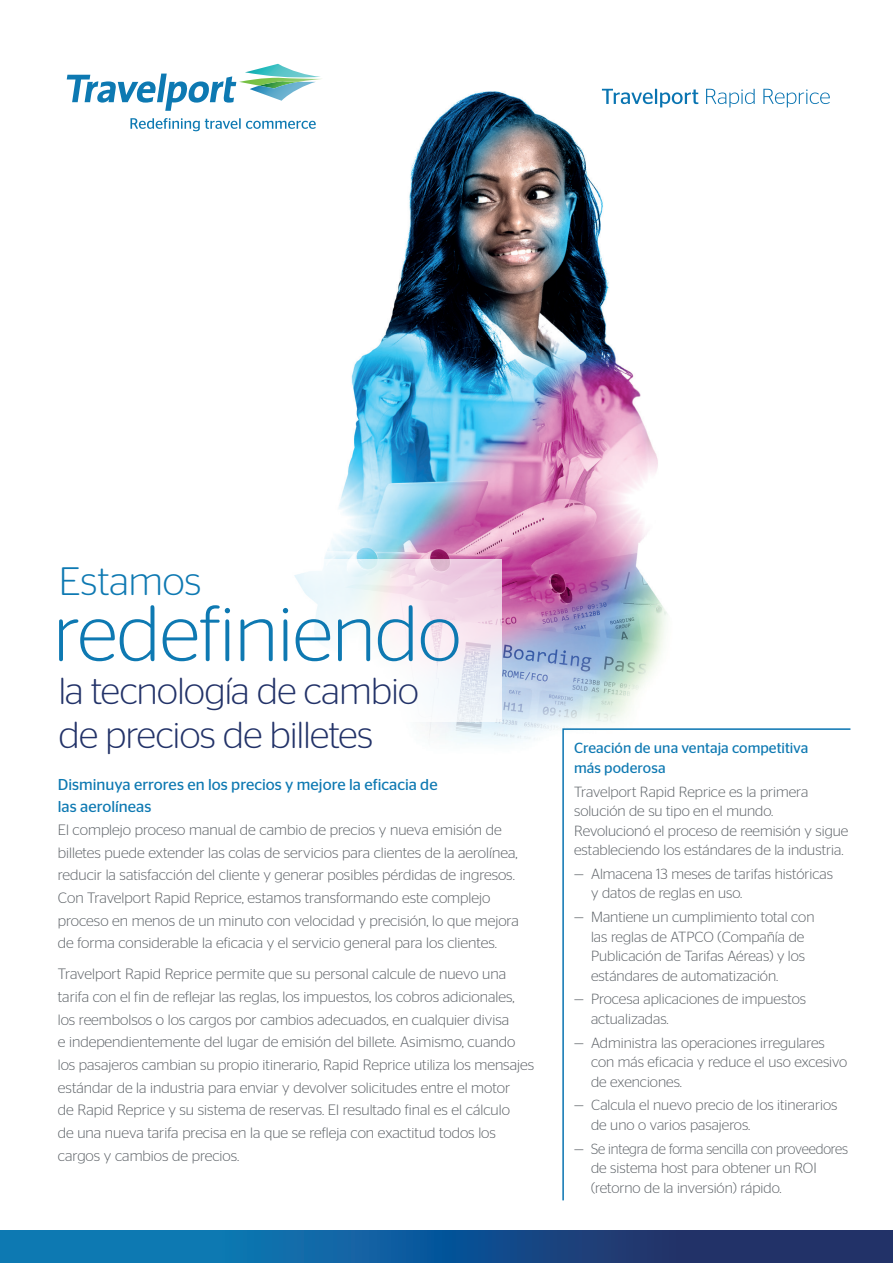
<style>
.page{position:relative;width:893px;height:1263px;background:#fff}
.page>*{position:absolute;margin:0;border:0;box-sizing:border-box;transform-origin:0 0}
.t1{font:300 79.2px "Stag Sans Round";color:#0e79b2}
.t2{font:300 39.6px "Stag Sans Round";color:#0e79b2}
.t3{font:300 37.5px/43.5px "Stag Sans Round";letter-spacing:-.015em;color:#223268}
.t4{font:15.75px/22.6px "Stag Sans";color:#0e79b2}
.t5{font:300 15px/22.6px "Stag Sans";color:#5c6166}
.t6{font:300 14.7px/19.5px "Stag Sans";color:#5c6166}
.t7{font:14.7px/19.5px "Stag Sans";letter-spacing:.005em;color:#0e79b2}
</style>
<div class="page">
<img style="left:277px;top:63px;width:510px;height:682px">
<svg style="left:277px;top:559px;width:225px;height:163px"></svg>
<svg style="left:0;top:1230px;width:893px;height:33px;background:#155590"></svg>
<svg style="left:130px;top:118px;width:186px;height:13px"></svg>
<svg style="left:67px;top:64px;width:256px;height:47px"></svg>
<svg style="left:602px;top:89px;width:96px;height:18px"></svg>
<svg style="left:706px;top:89px;width:49px;height:18px"></svg>
<svg style="left:763px;top:89px;width:67px;height:18px"></svg>
<svg style="left:562px;top:728px;width:289px;height:473px"></svg>
<h2 class="t2" style="left:59px;top:559px;width:144px">Estamos</h2>
<h1 class="t1" style="left:54px;top:589px;width:409px">redefiniendo</h1>
<h3 class="t3" style="left:59px;top:669px;width:362px">la tecnología de cambio de precios de billetes</h3>
<p class="t4" style="left:58px;top:773px;width:381px">Disminuya errores en los precios y mejore la eficacia de las aerolíneas</p>
<p class="t5" style="left:58px;top:818px;width:462px">El complejo proceso manual de cambio de precios y nueva emisión de billetes puede extender las colas de servicios para clientes de la aerolínea, reducir la satisfacción del cliente y generar posibles pérdidas de ingresos.<br>Con Travelport Rapid Reprice, estamos transformando este complejo proceso en menos de un minuto con velocidad y precisión, lo que mejora de forma considerable la eficacia y el servicio general para los clientes.</p>
<p class="t5" style="left:58px;top:963px;width:478px">Travelport Rapid Reprice permite que su personal calcule de nuevo una tarifa con el fin de reflejar las reglas, los impuestos, los cobros adicionales, los reembolsos o los cargos por cambios adecuados, en cualquier divisa<br>e independientemente del lugar de emisión del billete. Asimismo, cuando los pasajeros cambian su propio itinerario, Rapid Reprice utiliza los mensajes estándar de la industria para enviar y devolver solicitudes entre el motor<br>de Rapid Reprice y su sistema de reservas. El resultado final es el cálculo<br>de una nueva tarifa precisa en la que se refleja con exactitud todos los cargos y cambios de precios.</p>
<p class="t7" style="left:574px;top:738px;width:236px">Creación de una ventaja competitiva más poderosa</p>
<p class="t6" style="left:574px;top:781px;width:276px">Travelport Rapid Reprice es la primera solución de su tipo en el mundo.<br>Revolucionó el proceso de reemisión y sigue estableciendo los estándares de la industria.</p>
<p class="t6" style="left:591px;top:864px;width:244px;text-indent:-17px">— Almacena 13 meses de tarifas históricas y datos de reglas en uso.</p>
<p class="t6" style="left:591px;top:907px;width:225px;text-indent:-17px">— Mantiene un cumplimiento total con las reglas de ATPCO (Compañía de Publicación de Tarifas Aéreas) y los estándares de automatización.</p>
<p class="t6" style="left:591px;top:989px;width:216px;text-indent:-17px">— Procesa aplicaciones de impuestos actualizadas.</p>
<p class="t6" style="left:591px;top:1032px;width:258px;text-indent:-17px">— Administra las operaciones irregulares con más eficacia y reduce el uso excesivo de exenciones.</p>
<p class="t6" style="left:591px;top:1095px;width:248px;text-indent:-17px">— Calcula el nuevo precio de los itinerarios de uno o varios pasajeros.</p>
<p class="t6" style="left:591px;top:1138px;width:259px;text-indent:-17px">— Se integra de forma sencilla con proveedores de sistema host para obtener un ROI (retorno de la inversión) rápido.</p>
</div>
